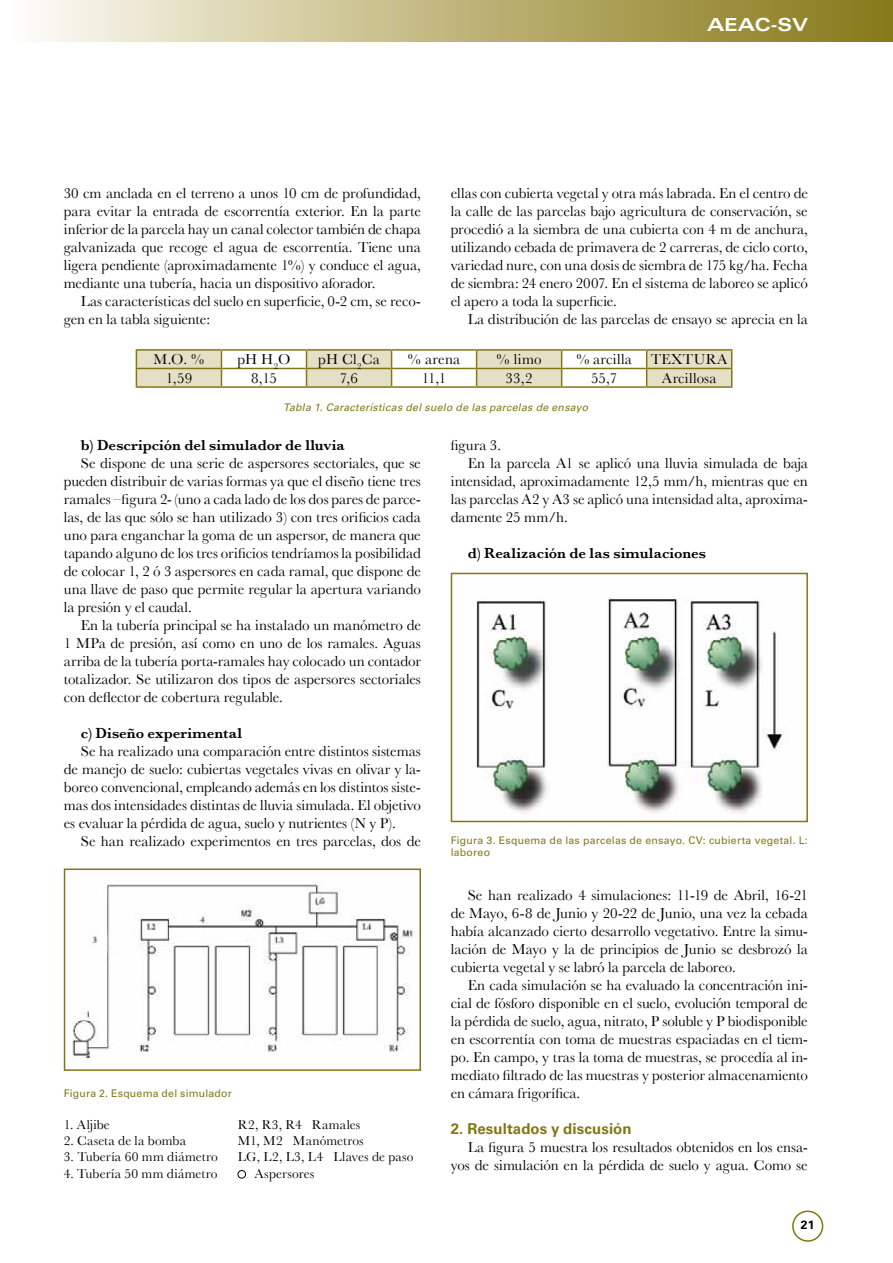
<style>
.page{position:relative;width:893px;height:1263px;background:#fff}
.page>*{position:absolute;margin:0;border:0;box-sizing:border-box;transform-origin:0 0}
.t1{font:700 expanded 18px "Univers";color:#fff}
.Cpo__Texto{font:15px/18px "Baskerville";color:#000;text-align:justify}
.Cpo__Texto-2{font:600 15px "Baskerville";letter-spacing:.005em;color:#000}
.Título_en_Cpo_Texto{font:700 15px "Univers";letter-spacing:.005em;color:#827717}
.Cpo__Texto-3{font:15px "Baskerville";letter-spacing:.02em;color:#000}
.Cpo__Texto-4{font:13.5px "Baskerville";letter-spacing:.01em;color:#000}
.t2{font:700 12px "Univers";color:#000}
.Pie_de_foto{font:10.5px/12px "Univers";letter-spacing:.025em;color:#827717}
.Pie_de_tabla{font:italic 10.5px "Univers";letter-spacing:.03em;color:#827717}
</style>
<div class="page">
<div style="left:1px;top:0;width:892px;height:42px;background:linear-gradient(to right,#fffcf5,#857612)"></div>
<div style="left:792px;top:1210px;width:31px;height:32px;border:2px solid #827717;border-radius:50%"></div>
<hr style="left:136px;top:349px;width:85px;height:2px;background:#827717">
<hr style="left:221px;top:349px;width:85px;height:2px;background:#827717">
<hr style="left:306px;top:349px;width:86px;height:2px;background:#827717">
<hr style="left:392px;top:349px;width:85px;height:2px;background:#827717">
<hr style="left:477px;top:349px;width:85px;height:2px;background:#827717">
<hr style="left:562px;top:349px;width:85px;height:2px;background:#827717">
<hr style="left:647px;top:349px;width:85px;height:2px;background:#827717">
<svg style="left:136px;top:350px;width:596px;height:36px"></svg>
<hr style="left:136px;top:386px;width:85px;height:2px;background:#827717">
<hr style="left:221px;top:386px;width:85px;height:2px;background:#827717">
<hr style="left:306px;top:386px;width:86px;height:2px;background:#827717">
<hr style="left:392px;top:386px;width:85px;height:2px;background:#827717">
<hr style="left:477px;top:386px;width:85px;height:2px;background:#827717">
<hr style="left:562px;top:386px;width:85px;height:2px;background:#827717">
<hr style="left:647px;top:386px;width:85px;height:2px;background:#827717">
<img style="left:476px;top:597px;width:308px;height:216px">
<div style="left:451px;top:573px;width:357px;height:249px;border:2px solid #827717"></div>
<img style="left:72px;top:884px;width:341px;height:176px">
<div style="left:64px;top:868px;width:357px;height:203px;border:2px solid #827717"></div>
<div style="left:238px;top:1170px;width:8px;height:8px;border:1px solid #000;border-radius:50%"></div>
<p class="t1" style="left:707px;top:15px;width:102px">AEAC-SV</p>
<p class="Cpo__Texto" style="left:64px;top:184px;width:359px">30 cm anclada en el terreno a unos 10 cm de profundidad, para evitar la entrada de escorrentía exterior. En la parte inferior de la parcela hay un canal colector también de chapa galvanizada que recoge el agua de escorrentía. Tiene una ligera pendiente (aproximadamente 1%) y conduce el agua, mediante una tubería, hacia un dispositivo aforador.</p>
<p class="Cpo__Texto" style="left:64px;top:292px;width:359px;text-indent:17px">Las características del suelo en superficie, 0-2 cm, se reco&shy;gen en la tabla siguiente:</p>
<p class="Cpo__Texto" style="left:451px;top:184px;width:359px">ellas con cubierta vegetal y otra más labrada. En el centro de la calle de las parcelas bajo agricultura de conservación, se procedió a la siembra de una cubierta con 4 m de anchura, utilizando cebada de primavera de 2 carreras, de ciclo corto, variedad nure, con una dosis de siembra de 175 kg/ha. Fecha de siembra: 24 enero 2007. En el sistema de laboreo se aplicó el apero a toda la superficie.</p>
<p class="Cpo__Texto" style="left:468px;top:310px;width:342px">La distribución de las parcelas de ensayo se aprecia en la</p>
<p class="Cpo__Texto" style="left:153px;top:350px;width:52px">M.O. %</p>
<p class="Cpo__Texto" style="left:237px;top:350px;width:55px">pH H<sub>2</sub>O</p>
<p class="Cpo__Texto" style="left:318px;top:350px;width:63px">pH Cl<sub>2</sub>Ca</p>
<p class="Cpo__Texto" style="left:408px;top:350px;width:54px">% arena</p>
<p class="Cpo__Texto" style="left:497px;top:350px;width:47px">% limo</p>
<p class="Cpo__Texto-3" style="left:576px;top:350px;width:57px">% arcilla</p>
<p class="Cpo__Texto-3" style="left:651px;top:350px;width:78px">TEXTURA</p>
<p class="Cpo__Texto" style="left:166px;top:369px;width:28px">1,59</p>
<p class="Cpo__Texto" style="left:251px;top:369px;width:27px">8,15</p>
<p class="Cpo__Texto" style="left:340px;top:369px;width:20px">7,6</p>
<p class="Cpo__Texto" style="left:422px;top:369px;width:26px">11,1</p>
<p class="Cpo__Texto" style="left:506px;top:369px;width:29px">33,2</p>
<p class="Cpo__Texto" style="left:591px;top:369px;width:28px">55,7</p>
<p class="Cpo__Texto" style="left:662px;top:369px;width:56px">Arcillosa</p>
<p class="Pie_de_tabla" style="left:283px;top:401px;width:307px">Tabla 1. Características del suelo de las parcelas de ensayo</p>
<p class="Cpo__Texto-2" style="left:81px;top:436px;width:265px">b) Descripción del simulador de lluvia</p>
<p class="Cpo__Texto" style="left:64px;top:454px;width:359px;text-indent:17px">Se dispone de una serie de aspersores sectoriales, que se pueden distribuir de varias formas ya que el diseño tiene tres ramales –figura 2- (uno a cada lado de los dos pares de parce&shy;las, de las que sólo se han utilizado 3) con tres orificios cada uno para enganchar la goma de un aspersor, de manera que tapando alguno de los tres orificios tendríamos la posibilidad de colocar 1, 2 ó 3 aspersores en cada ramal, que dispone de una llave de paso que permite regular la apertura variando la presión y el caudal.</p>
<p class="Cpo__Texto" style="left:64px;top:616px;width:359px;text-indent:17px">En la tubería principal se ha instalado un manómetro de 1 MPa de presión, así como en uno de los ramales. Aguas arriba de la tubería porta-ramales hay colocado un contador totalizador. Se utilizaron dos tipos de aspersores sectoriales con deflector de cobertura regulable.</p>
<p class="Cpo__Texto-2" style="left:81px;top:724px;width:163px">c) Diseño experimental</p>
<p class="Cpo__Texto" style="left:64px;top:742px;width:359px;text-indent:17px">Se ha realizado una comparación entre distintos sistemas de manejo de suelo: cubiertas vegetales vivas en olivar y la&shy;boreo convencional, empleando además en los distintos siste&shy;mas dos intensidades distintas de lluvia simulada. El objetivo es evaluar la pérdida de agua, suelo y nutrientes (N y P).</p>
<p class="Cpo__Texto" style="left:81px;top:832px;width:342px">Se han realizado experimentos en tres parcelas, dos de</p>
<p class="Pie_de_foto" style="left:64px;top:1087px;width:170px">Figura 2. Esquema del simulador</p>
<p class="Cpo__Texto-4" style="left:64px;top:1116px;width:48px">1. Aljibe</p>
<p class="Cpo__Texto-4" style="left:238px;top:1116px;width:124px">R2, R3, R4 Ramales</p>
<p class="Cpo__Texto-4" style="left:64px;top:1133px;width:124px">2. Caseta de la bomba</p>
<p class="Cpo__Texto-4" style="left:238px;top:1133px;width:128px">M1, M2 Manómetros</p>
<p class="Cpo__Texto-4" style="left:64px;top:1149px;width:156px">3. Tubería 60 mm diámetro</p>
<p class="Cpo__Texto-4" style="left:238px;top:1149px;width:177px">LG, L2, L3, L4 Llaves de paso</p>
<p class="Cpo__Texto-4" style="left:64px;top:1165px;width:155px">4. Tubería 50 mm diámetro</p>
<p class="Cpo__Texto-4" style="left:255px;top:1165px;width:61px">Aspersores</p>
<p class="Cpo__Texto" style="left:451px;top:436px;width:52px">figura 3.</p>
<p class="Cpo__Texto" style="left:451px;top:454px;width:359px;text-indent:17px">En la parcela A1 se aplicó una lluvia simulada de baja intensidad, aproximadamente 12,5 mm/h, mientras que en las parcelas A2 y A3 se aplicó una intensidad alta, aproxima&shy;damente 25 mm/h.</p>
<p class="Cpo__Texto-2" style="left:468px;top:544px;width:240px">d) Realización de las simulaciones</p>
<p class="Pie_de_foto" style="left:451px;top:834px;width:359px">Figura 3. Esquema de las parcelas de ensayo. CV: cubierta vegetal. L: laboreo</p>
<p class="Cpo__Texto" style="left:451px;top:886px;width:359px;text-indent:17px">Se han realizado 4 simulaciones: 11-19 de Abril, 16-21 de Mayo, 6-8 de Junio y 20-22 de Junio, una vez la cebada había alcanzado cierto desarrollo vegetativo. Entre la simu&shy;lación de Mayo y la de principios de Junio se desbrozó la cubierta vegetal y se labró la parcela de laboreo.</p>
<p class="Cpo__Texto" style="left:451px;top:976px;width:359px;text-indent:17px">En cada simulación se ha evaluado la concentración ini&shy;cial de fósforo disponible en el suelo, evolución temporal de la pérdida de suelo, agua, nitrato, P soluble y P biodisponible en escorrentía con toma de muestras espaciadas en el tiem&shy;po. En campo, y tras la toma de muestras, se procedía al in&shy;mediato filtrado de las muestras y posterior almacenamiento en cámara frigorífica.</p>
<p class="Título_en_Cpo_Texto" style="left:451px;top:1120px;width:182px">2. Resultados y discusión</p>
<p class="Cpo__Texto" style="left:451px;top:1138px;width:359px;text-align:right">La figura 5 muestra los resultados obtenidos en los ensa&shy;yos de simulación en la pérdida de suelo y agua. Como se</p>
<p class="t2" style="left:801px;top:1218px;width:15px">21</p>
</div>
